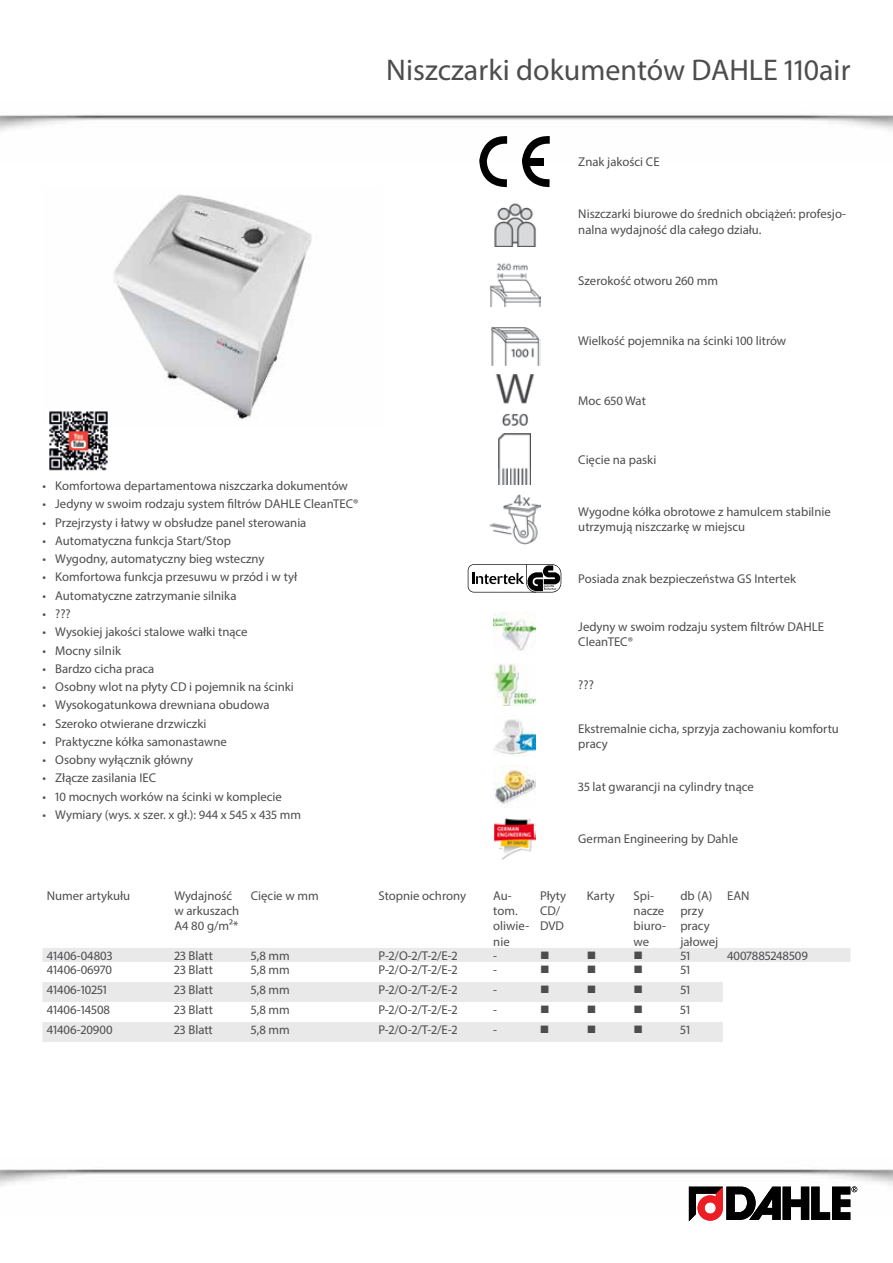
<style>
.page{position:relative;width:893px;height:1263px;background:#fff}
.page>*{position:absolute;margin:0;border:0;box-sizing:border-box;transform-origin:0 0}
.t1{font:30px "Myriad Pro";color:#4d4d4f}
.t2{font:12.75px/15.3px "Myriad Pro";color:#4d4d4f}
.t3{font:12.75px "Wingdings";color:#4d4d4f}
</style>
<div class="page">
<img style="left:0;top:114px;width:893px;height:30px">
<svg style="left:689px;top:1186px;width:168px;height:35px"></svg>
<img style="left:114px;top:194px;width:198px;height:226px">
<img style="left:49px;top:411px;width:59px;height:60px">
<svg style="left:479px;top:136px;width:28px;height:51px"></svg>
<svg style="left:522px;top:136px;width:28px;height:51px"></svg>
<img style="left:494px;top:203px;width:42px;height:44px">
<img style="left:489px;top:263px;width:51px;height:43px">
<img style="left:491px;top:327px;width:49px;height:39px">
<img style="left:495px;top:374px;width:40px;height:51px">
<img style="left:499px;top:434px;width:31px;height:51px">
<img style="left:489px;top:494px;width:51px;height:50px">
<svg style="left:468px;top:564px;width:93px;height:28px"></svg>
<img style="left:493px;top:612px;width:43px;height:39px">
<img style="left:493px;top:663px;width:43px;height:43px">
<img style="left:493px;top:719px;width:43px;height:38px">
<img style="left:493px;top:765px;width:43px;height:43px">
<img style="left:493px;top:818px;width:43px;height:41px">
<svg style="left:43px;top:948px;width:807px;height:94px;fill:#e9e9ea"></svg>
<h1 class="t1" style="left:386px;top:51px;width:466px">Niszczarki dokumentów DAHLE 110air</h1>
<p class="t2" style="left:578px;top:154px;width:83px">Znak jakości CE</p>
<p class="t2" style="left:578px;top:206px;width:269px">Niszczarki biurowe do średnich obciążeń: profesjo&shy;nalna wydajność dla całego działu.</p>
<p class="t2" style="left:578px;top:273px;width:141px">Szerokość otworu 260 mm</p>
<p class="t2" style="left:578px;top:333px;width:210px">Wielkość pojemnika na ścinki 100 litrów</p>
<p class="t2" style="left:578px;top:392px;width:69px">Moc 650 Wat</p>
<p class="t2" style="left:43px;top:478px;width:307px">• Komfortowa departamentowa niszczarka dokumentów</p>
<p class="t2" style="left:43px;top:496px;width:318px">• Jedyny w swoim rodzaju system filtrów DAHLE CleanTEC®</p>
<p class="t2" style="left:43px;top:514px;width:265px">• Przejrzysty i łatwy w obsłudze panel sterowania</p>
<p class="t2" style="left:43px;top:533px;width:190px">• Automatyczna funkcja Start/Stop</p>
<p class="t2" style="left:43px;top:551px;width:223px">• Wygodny, automatyczny bieg wsteczny</p>
<p class="t2" style="left:43px;top:569px;width:256px">• Komfortowa funkcja przesuwu w przód i w tył</p>
<p class="t2" style="left:43px;top:588px;width:196px">• Automatyczne zatrzymanie silnika</p>
<p class="t2" style="left:43px;top:606px;width:30px">• ???</p>
<p class="t2" style="left:43px;top:624px;width:207px">• Wysokiej jakości stalowe wałki tnące</p>
<p class="t2" style="left:43px;top:642px;width:80px">• Mocny silnik</p>
<p class="t2" style="left:43px;top:661px;width:113px">• Bardzo cicha praca</p>
<p class="t2" style="left:43px;top:679px;width:253px">• Osobny wlot na płyty CD i pojemnik na ścinki</p>
<p class="t2" style="left:43px;top:697px;width:229px">• Wysokogatunkowa drewniana obudowa</p>
<p class="t2" style="left:43px;top:715px;width:165px">• Szeroko otwierane drzwiczki</p>
<p class="t2" style="left:43px;top:734px;width:186px">• Praktyczne kółka samonastawne</p>
<p class="t2" style="left:43px;top:752px;width:152px">• Osobny wyłącznik główny</p>
<p class="t2" style="left:43px;top:770px;width:115px">• Złącze zasilania IEC</p>
<p class="t2" style="left:43px;top:789px;width:241px">• 10 mocnych worków na ścinki w komplecie</p>
<p class="t2" style="left:43px;top:807px;width:260px">• Wymiary (wys. x szer. x gł.): 944 x 545 x 435 mm</p>
<p class="t2" style="left:578px;top:452px;width:80px">Cięcie na paski</p>
<p class="t2" style="left:578px;top:504px;width:254px">Wygodne kółka obrotowe z hamulcem stabilnie utrzymują niszczarkę w miejscu</p>
<p class="t2" style="left:578px;top:571px;width:219px">Posiada znak bezpieczeństwa GS Intertek</p>
<p class="t2" style="left:578px;top:619px;width:247px">Jedyny w swoim rodzaju system filtrów DAHLE<br>CleanTEC®</p>
<p class="t2" style="left:578px;top:677px;width:17px">???</p>
<p class="t2" style="left:578px;top:721px;width:262px">Ekstremalnie cicha, sprzyja zachowaniu komfortu pracy</p>
<p class="t2" style="left:578px;top:779px;width:177px">35 lat gwarancji na cylindry tnące</p>
<p class="t2" style="left:578px;top:830px;width:161px">German Engineering by Dahle</p>
<p class="t2" style="left:47px;top:888px;width:85px">Numer artykułu</p>
<p class="t2" style="left:174px;top:888px;width:66px">Wydajność w arkuszach<br>A4 80 g/m²*</p>
<p class="t2" style="left:251px;top:888px;width:69px">Cięcie w mm</p>
<p class="t2" style="left:378px;top:888px;width:89px">Stopnie ochrony</p>
<p class="t2" style="left:493px;top:888px;width:38px">Au&shy;tom. oliwie&shy;nie</p>
<p class="t2" style="left:540px;top:888px;width:28px">Płyty<br>CD/<br>DVD</p>
<p class="t2" style="left:587px;top:888px;width:30px">Karty</p>
<p class="t2" style="left:634px;top:888px;width:34px">Spi&shy;nacze biuro&shy;we</p>
<p class="t2" style="left:680px;top:888px;width:39px">db (A) przy pracy jałowej</p>
<p class="t2" style="left:727px;top:888px;width:24px">EAN</p>
<p class="t2" style="left:47px;top:947px;width:67px">41406-04803</p>
<p class="t2" style="left:174px;top:947px;width:40px">23 Blatt</p>
<p class="t2" style="left:251px;top:947px;width:41px">5,8 mm</p>
<p class="t2" style="left:378px;top:947px;width:81px">P-2/O-2/T-2/E-2</p>
<p class="t2" style="left:493px;top:947px;width:5px">-</p>
<p class="t3" style="left:540px;top:948px;width:11px">■</p>
<p class="t3" style="left:587px;top:948px;width:11px">■</p>
<p class="t3" style="left:634px;top:948px;width:11px">■</p>
<p class="t2" style="left:680px;top:947px;width:12px">51</p>
<p class="t2" style="left:727px;top:947px;width:82px">4007885248509</p>
<p class="t2" style="left:47px;top:961px;width:67px">41406-06970</p>
<p class="t2" style="left:174px;top:961px;width:40px">23 Blatt</p>
<p class="t2" style="left:251px;top:961px;width:41px">5,8 mm</p>
<p class="t2" style="left:378px;top:961px;width:81px">P-2/O-2/T-2/E-2</p>
<p class="t2" style="left:493px;top:961px;width:5px">-</p>
<p class="t3" style="left:540px;top:962px;width:11px">■</p>
<p class="t3" style="left:587px;top:962px;width:11px">■</p>
<p class="t3" style="left:634px;top:962px;width:11px">■</p>
<p class="t2" style="left:680px;top:961px;width:12px">51</p>
<p class="t2" style="left:47px;top:981px;width:62px">41406-10251</p>
<p class="t2" style="left:174px;top:981px;width:40px">23 Blatt</p>
<p class="t2" style="left:251px;top:981px;width:41px">5,8 mm</p>
<p class="t2" style="left:378px;top:981px;width:81px">P-2/O-2/T-2/E-2</p>
<p class="t2" style="left:493px;top:981px;width:5px">-</p>
<p class="t3" style="left:540px;top:982px;width:11px">■</p>
<p class="t3" style="left:587px;top:982px;width:11px">■</p>
<p class="t3" style="left:634px;top:982px;width:11px">■</p>
<p class="t2" style="left:680px;top:981px;width:12px">51</p>
<p class="t2" style="left:47px;top:1001px;width:65px">41406-14508</p>
<p class="t2" style="left:174px;top:1001px;width:40px">23 Blatt</p>
<p class="t2" style="left:251px;top:1001px;width:41px">5,8 mm</p>
<p class="t2" style="left:378px;top:1001px;width:81px">P-2/O-2/T-2/E-2</p>
<p class="t2" style="left:493px;top:1001px;width:5px">-</p>
<p class="t3" style="left:540px;top:1002px;width:11px">■</p>
<p class="t3" style="left:587px;top:1002px;width:11px">■</p>
<p class="t3" style="left:633px;top:1002px;width:11px">■</p>
<p class="t2" style="left:680px;top:1001px;width:12px">51</p>
<p class="t2" style="left:47px;top:1021px;width:67px">41406-20900</p>
<p class="t2" style="left:174px;top:1021px;width:40px">23 Blatt</p>
<p class="t2" style="left:251px;top:1021px;width:41px">5,8 mm</p>
<p class="t2" style="left:378px;top:1021px;width:81px">P-2/O-2/T-2/E-2</p>
<p class="t2" style="left:493px;top:1021px;width:5px">-</p>
<p class="t3" style="left:540px;top:1022px;width:11px">■</p>
<p class="t3" style="left:587px;top:1022px;width:11px">■</p>
<p class="t3" style="left:633px;top:1022px;width:11px">■</p>
<p class="t2" style="left:680px;top:1021px;width:12px">51</p>
</div>
